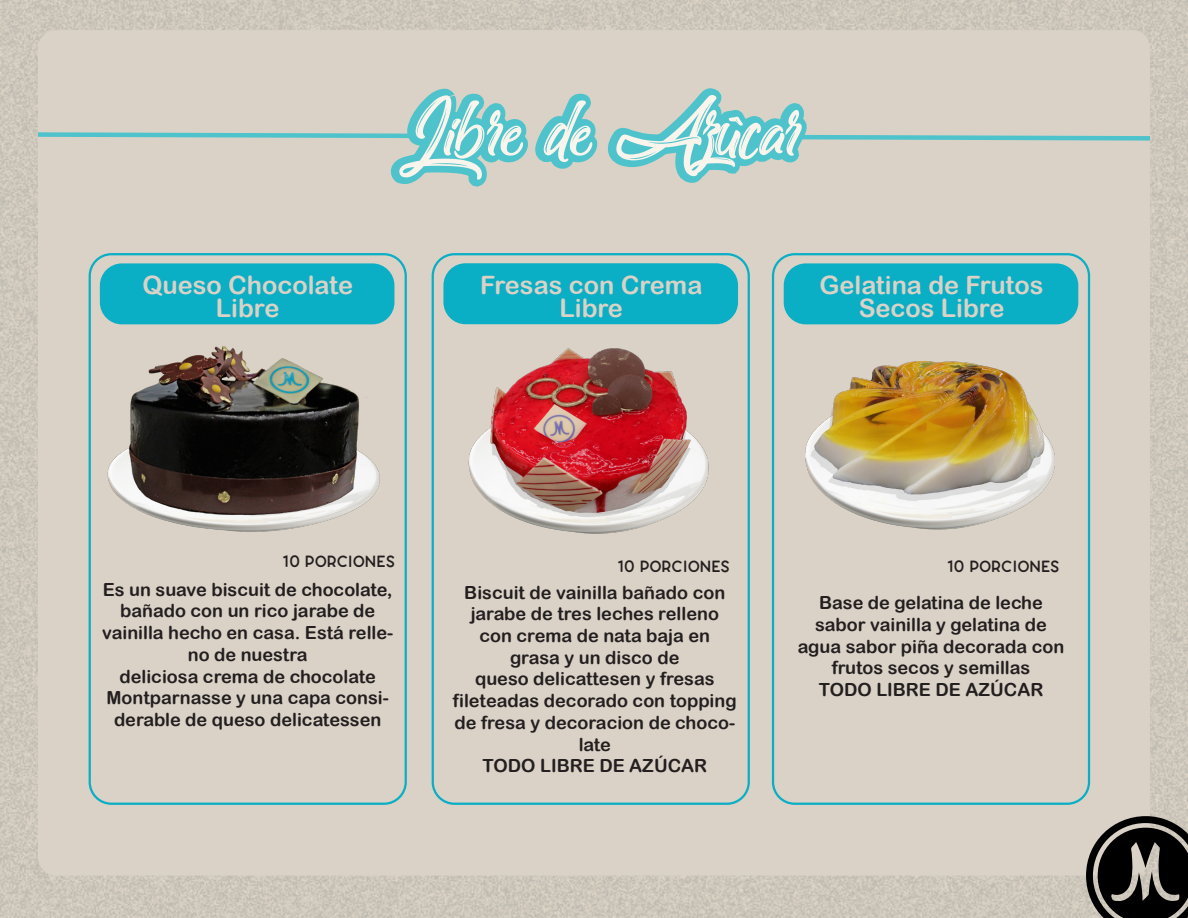
<style>
.page{position:relative;width:1188px;height:918px;background:#fff}
.page>*{position:absolute;margin:0;border:0;box-sizing:border-box;transform-origin:0 0}
.t1{font:78.45px "Amazing Kids";color:#faf5ec}
.t2{font:25.35px/23.5px "Arial Rounded MT Bold";color:#dad2c6;text-align:center}
.t3{font:18.15px/21.8px "Arial Rounded MT Bold";color:#231f20;text-align:center}
.t4{font:16.35px "CAROSE Bold";color:#231f20}
</style>
<div class="page">
<img style="left:0;top:0;width:1188px;height:918px">
<div style="left:38px;top:30px;width:1112px;height:846px;background:#dad2c6;border-radius:18px"></div>
<img style="left:107px;top:456px;width:273px;height:76px">
<img style="left:117px;top:346px;width:252px;height:170px">
<svg style="left:509px;top:515px;width:132px;height:19px"></svg>
<svg style="left:467px;top:0;width:460px;height:30px;background:#cdc6ba"></svg>
<img style="left:468px;top:93px;width:241px;height:422px">
<svg style="left:698px;top:28px;width:12px;height:331px"></svg>
<svg style="left:710px;top:5px;width:145px;height:320px"></svg>
<img style="left:746px;top:299px;width:345px;height:234px">
<div style="left:89px;top:253px;width:318px;height:552px;border:2px solid #0aaec5;border-radius:22px"></div>
<div style="left:432px;top:253px;width:318px;height:552px;border:2px solid #0aaec5;border-radius:22px"></div>
<div style="left:772px;top:253px;width:318px;height:552px;border:2px solid #0aaec5;border-radius:22px"></div>
<div style="left:443px;top:263px;width:295px;height:61px;background:#0aaec5;border-radius:22px"></div>
<div style="left:784px;top:263px;width:294px;height:61px;background:#0aaec5;border-radius:22px"></div>
<svg style="left:741px;top:6px;width:414px;height:266px"></svg>
<svg style="left:33px;top:6px;width:542px;height:328px"></svg>
<svg style="left:1086px;top:816px;width:102px;height:102px;background:#474441"></svg>
<h1 class="t1" style="left:398px;top:83px;width:400px">Libre de Azúcar</h1>
<h2 class="t2" style="left:142px;top:273px;width:212px">Queso Chocolate<br>Libre</h2>
<h2 class="t2" style="left:480px;top:273px;width:224px">Fresas con Crema<br>Libre</h2>
<h2 class="t2" style="left:819px;top:273px;width:226px">Gelatina de Frutos<br>Secos Libre</h2>
<p class="t4" style="left:283px;top:547px;width:114px">10 PORCIONES</p>
<p class="t4" style="left:617px;top:552px;width:114px">10 PORCIONES</p>
<p class="t4" style="left:947px;top:552px;width:114px">10 PORCIONES</p>
<p class="t3" style="left:102px;top:578px;width:293px">Es un suave biscuit de chocolate, bañado con un rico jarabe de vainilla hecho en casa. Está relle&shy;no de nuestra<br>deliciosa crema de chocolate<br>Montparnasse y una capa consi&shy;derable de queso delicatessen</p>
<p class="t3" style="left:453px;top:581px;width:285px">Biscuit de vainilla bañado con jarabe de tres leches relleno con crema de nata baja en grasa y un disco de<br>queso delicattesen y fresas fileteadas decorado con topping de fresa y decoracion de choco&shy;late<br>TODO LIBRE DE AZÚCAR</p>
<p class="t3" style="left:798px;top:592px;width:268px">Base de gelatina de leche sabor vainilla y gelatina de agua sabor piña decorada con frutos secos y semillas<br>TODO LIBRE DE AZÚCAR</p>
</div>
